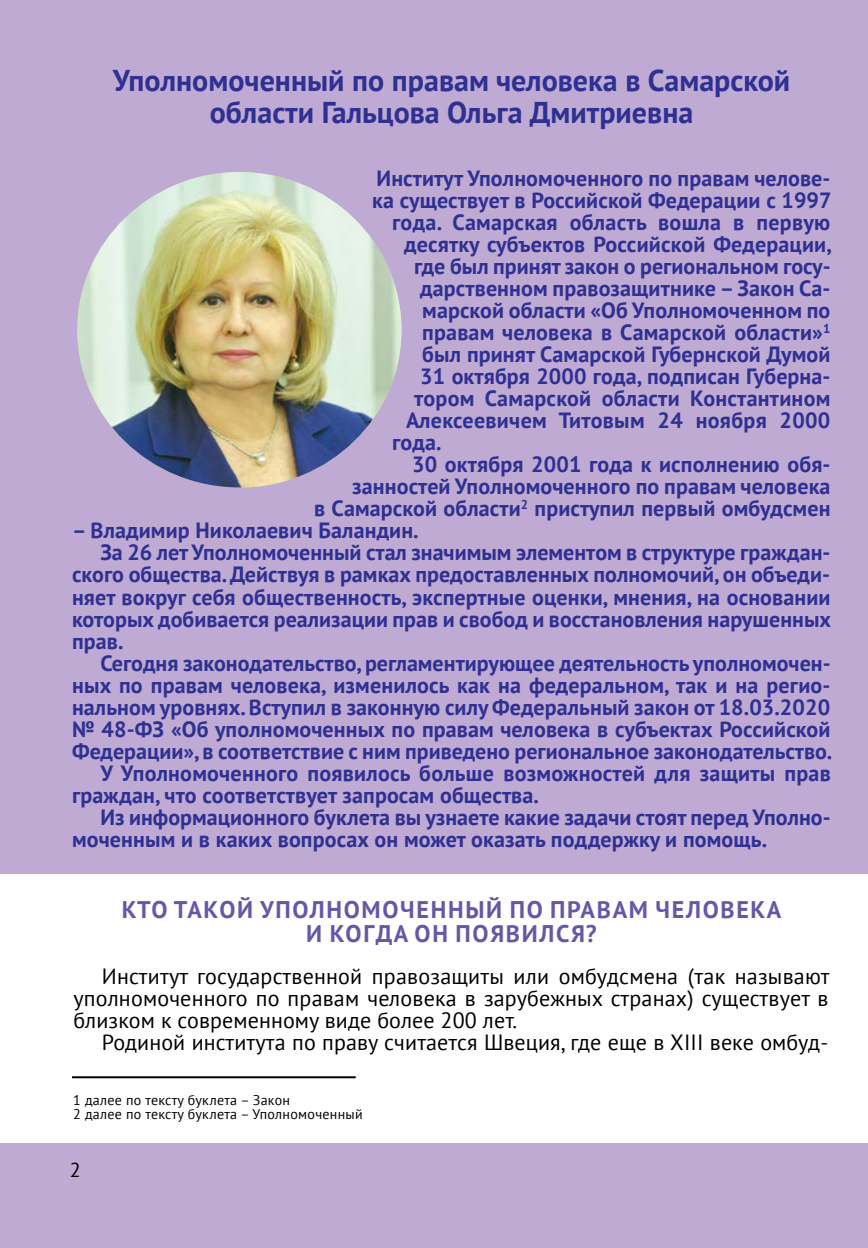
<style>
.page{position:relative;width:868px;height:1248px;background:#fff}
.page>*{position:absolute;margin:0;border:0;box-sizing:border-box;transform-origin:0 0}
.t1{font:700 30px/32px "PT Sans";color:#2e3092;text-align:center}
.t2{font:700 24px/24px "PT Sans";letter-spacing:.07em;color:#6658a6;text-align:center}
.t3{font:700 22px "PT Sans";letter-spacing:.005em;color:#2e3092}
.t4{font:22px/22px "PT Sans";letter-spacing:.005em;color:#000;text-align:justify}
.t5{font:20px "PT Sans";color:#000}
.t6{font:14px/14px "PT Sans";letter-spacing:.02em;color:#000}
</style>
<div class="page">
<div style="left:0;top:1143px;width:867px;height:104px;background:#beaad2"></div>
<div style="left:0;top:0;width:867px;height:873px;background:#beaad2"></div>
<img style="left:77px;top:172px;width:324px;height:315px">
<hr style="left:72px;top:1076px;width:283px;height:2px;background:#000">
<h1 class="t1" style="left:113px;top:64px;width:678px">Уполномоченный по правам человека в Самарской области Гальцова Ольга Дмитриевна</h1>
<p class="t3" style="left:376px;top:164px;width:455px">Институт Уполномоченного по правам челове-</p>
<p class="t3" style="left:372px;top:186px;width:461px">ка существует в Российской Федерации с 1997</p>
<p class="t3" style="left:392px;top:208px;width:439px">года. Самарская область вошла в первую</p>
<p class="t3" style="left:404px;top:230px;width:429px">десятку субъектов Российской Федерации,</p>
<p class="t3" style="left:414px;top:252px;width:418px">где был принят закон о региональном госу-</p>
<p class="t3" style="left:420px;top:274px;width:411px">дарственном правозащитнике – Закон Са-</p>
<p class="t3" style="left:422px;top:296px;width:409px">марской области «Об Уполномоченном по</p>
<p class="t3" style="left:422px;top:318px;width:410px">правам человека в Самарской области»<sup>1</sup></p>
<p class="t3" style="left:422px;top:340px;width:409px">был принят Самарской Губернской Думой</p>
<p class="t3" style="left:420px;top:362px;width:411px">31 октября 2000 года, подписан Губерна-</p>
<p class="t3" style="left:414px;top:384px;width:417px">тором Самарской области Константином</p>
<p class="t3" style="left:406px;top:406px;width:425px">Алексеевичем Титовым 24 ноября 2000</p>
<p class="t3" style="left:392px;top:428px;width:51px">года.</p>
<p class="t3" style="left:412px;top:450px;width:420px">30 октября 2001 года к исполнению обя-</p>
<p class="t3" style="left:352px;top:472px;width:479px">занностей Уполномоченного по правам человека</p>
<p class="t3" style="left:314px;top:494px;width:517px">в Самарской области<sup>2</sup> приступил первый омбудсмен</p>
<p class="t3" style="left:72px;top:516px;width:348px">– Владимир Николаевич Баландин.</p>
<p class="t3" style="left:100px;top:538px;width:731px">За 26 лет Уполномоченный стал значимым элементом в структуре граждан-</p>
<p class="t3" style="left:72px;top:560px;width:759px">ского общества. Действуя в рамках предоставленных полномочий, он объеди-</p>
<p class="t3" style="left:72px;top:582px;width:759px">няет вокруг себя общественность, экспертные оценки, мнения, на основании</p>
<p class="t3" style="left:72px;top:604px;width:760px">которых добивается реализации прав и свобод и восстановления нарушенных</p>
<p class="t3" style="left:72px;top:626px;width:53px">прав.</p>
<p class="t3" style="left:100px;top:648px;width:731px">Сегодня законодательство, регламентирующее деятельность уполномочен-</p>
<p class="t3" style="left:72px;top:670px;width:759px">ных по правам человека, изменилось как на федеральном, так и на регио-</p>
<p class="t3" style="left:72px;top:692px;width:759px">нальном уровнях. Вступил в законную силу Федеральный закон от 18.03.2020</p>
<p class="t3" style="left:72px;top:714px;width:759px">№ 48-ФЗ «Об уполномоченных по правам человека в субъектах Российской</p>
<p class="t3" style="left:72px;top:736px;width:761px">Федерации», в соответствие с ним приведено региональное законодательство.</p>
<p class="t3" style="left:100px;top:758px;width:731px">У Уполномоченного появилось больше возможностей для защиты прав</p>
<p class="t3" style="left:72px;top:780px;width:468px">граждан, что соответствует запросам общества.</p>
<p class="t3" style="left:100px;top:802px;width:731px">Из информационного буклета вы узнаете какие задачи стоят перед Уполно-</p>
<p class="t3" style="left:72px;top:824px;width:696px">моченным и в каких вопросах он может оказать поддержку и помощь.</p>
<p class="t2" style="left:122px;top:896px;width:661px">КТО ТАКОЙ УПОЛНОМОЧЕННЫЙ ПО ПРАВАМ ЧЕЛОВЕКА<br>И КОГДА ОН ПОЯВИЛСЯ?</p>
<p class="t4" style="left:73px;top:964px;width:757px;text-indent:28px">Институт государственной правозащиты или омбудсмена (так называют уполномоченного по правам человека в зарубежных странах) существует в близком к современному виде более 200 лет.</p>
<p class="t4" style="left:102px;top:1030px;width:727px">Родиной института по праву считается Швеция, где еще в XIII веке омбуд-</p>
<p class="t6" style="left:73px;top:1092px;width:291px">1 далее по тексту буклета – Закон<br>2 далее по тексту буклета – Уполномоченный</p>
<p class="t5" style="left:70px;top:1156px;width:12px">2</p>
</div>
